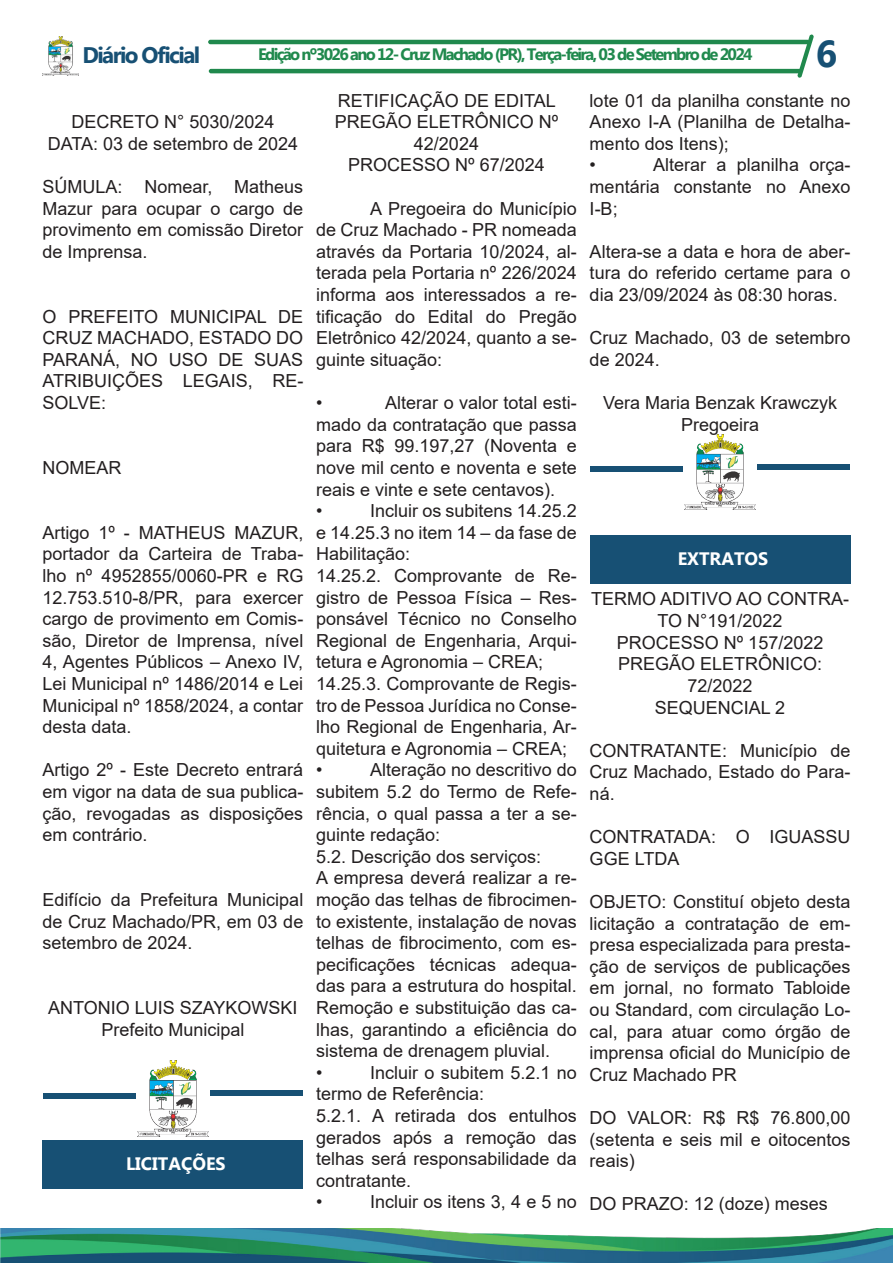
<style>
.page{position:relative;width:893px;height:1263px;background:#fff}
.page>*{position:absolute;margin:0;border:0;box-sizing:border-box;transform-origin:0 0}
.t1{font:700 37.5px "Myanmar Text";color:#175074}
.t2{font:700 22.5px "Myanmar Text";letter-spacing:-.07em;color:#175074}
.t3{font:18px/21.6px "Arial";color:#231f20;text-align:justify}
.t4{font:700 18px "Myanmar Text";color:#fff}
.t5{font:700 16.5px "Myanmar Text";letter-spacing:-.1em;color:#20894d}
</style>
<div class="page">
<hr style="left:208px;top:40px;width:602px;height:4px;background:#20894d;border-radius:2px">
<hr style="left:209px;top:69px;width:593px;height:4px;background:#20894d;border-radius:2px">
<img style="left:43px;top:37px;width:36px;height:38px">
<svg style="left:797px;top:34px;width:17px;height:44px"></svg>
<img style="left:0;top:1229px;width:893px;height:34px">
<svg style="left:43px;top:1093px;width:92px;height:5px"></svg>
<img style="left:138px;top:1061px;width:70px;height:75px">
<svg style="left:210px;top:1090px;width:93px;height:6px"></svg>
<div style="left:43px;top:1140px;width:260px;height:49px;background:#175074"></div>
<svg style="left:590px;top:467px;width:93px;height:5px"></svg>
<img style="left:685px;top:434px;width:70px;height:76px">
<svg style="left:757px;top:464px;width:93px;height:5px"></svg>
<div style="left:590px;top:535px;width:260px;height:49px;background:#175074"></div>
<p class="t2" style="left:82px;top:42px;width:119px">Diário Oficial</p>
<p class="t5" style="left:258px;top:45px;width:496px">Edição nº3026 ano 12- Cruz Machado (PR), Terça-feira, 03 de Setembro de 2024</p>
<p class="t1" style="left:816px;top:32px;width:23px">6</p>
<p class="t3" style="left:71px;top:111px;width:204px">DECRETO N° 5030/2024</p>
<p class="t3" style="left:48px;top:133px;width:252px">DATA: 03 de setembro de 2024</p>
<p class="t3" style="left:43px;top:176px;width:262px">SÚMULA: Nomear, Matheus Mazur para ocupar o cargo de provimento em comissão Diretor de Imprensa.</p>
<p class="t3" style="left:43px;top:305px;width:262px">O PREFEITO MUNICIPAL DE CRUZ MACHADO, ESTADO DO PARANÁ, NO USO DE SUAS ATRIBUIÇÕES LEGAIS, RE-SOLVE:</p>
<p class="t3" style="left:43px;top:457px;width:81px">NOMEAR</p>
<p class="t3" style="left:43px;top:521px;width:262px">Artigo 1º - MATHEUS MAZUR, portador da Carteira de Traba&shy;lho nº 4952855/0060-PR e RG 12.753.510-8/PR, para exercer cargo de provimento em Comis&shy;são, Diretor de Imprensa, nível 4, Agentes Públicos – Anexo IV, Lei Municipal nº 1486/2014 e Lei Municipal nº 1858/2024, a contar desta data.</p>
<p class="t3" style="left:43px;top:759px;width:262px">Artigo 2º - Este Decreto entrará em vigor na data de sua publica&shy;ção, revogadas as disposições em contrário.</p>
<p class="t3" style="left:43px;top:889px;width:262px">Edifício da Prefeitura Municipal de Cruz Machado/PR, em 03 de setembro de 2024.</p>
<p class="t3" style="left:48px;top:997px;width:251px;text-align:center">ANTONIO LUIS SZAYKOWSKI<br>Prefeito Municipal</p>
<p class="t4" style="left:126px;top:1153px;width:101px">LICITAÇÕES</p>
<p class="t3" style="left:338px;top:89px;width:219px">RETIFICAÇÃO DE EDITAL</p>
<p class="t3" style="left:335px;top:111px;width:225px;text-align:center">PREGÃO ELETRÔNICO Nº<br>42/2024</p>
<p class="t3" style="left:348px;top:154px;width:198px">PROCESSO Nº 67/2024</p>
<p class="t3" style="left:316px;top:197px;width:262px;text-indent:54px">A Pregoeira do Município de Cruz Machado - PR nomeada através da Portaria 10/2024, al&shy;terada pela Portaria nº 226/2024 informa aos interessados a re&shy;tificação do Edital do Pregão Eletrônico 42/2024, quanto a se&shy;guinte situação:</p>
<p class="t3" style="left:316px;top:392px;width:8px">•</p>
<p class="t3" style="left:316px;top:392px;width:262px;text-indent:69px">Alterar o valor total esti&shy;mado da contratação que passa para R$ 99.197,27 (Noventa e nove mil cento e noventa e sete reais e vinte e sete centavos).</p>
<p class="t3" style="left:316px;top:500px;width:8px">•</p>
<p class="t3" style="left:316px;top:500px;width:262px;text-indent:54px">Incluir os subitens 14.25.2 e 14.25.3 no item 14 – da fase de Habilitação:</p>
<p class="t3" style="left:316px;top:565px;width:262px">14.25.2. Comprovante de Re&shy;gistro de Pessoa Física – Res&shy;ponsável Técnico no Conselho Regional de Engenharia, Arqui&shy;tetura e Agronomia – CREA;</p>
<p class="t3" style="left:316px;top:673px;width:262px">14.25.3. Comprovante de Regis&shy;tro de Pessoa Jurídica no Conse&shy;lho Regional de Engenharia, Ar&shy;quitetura e Agronomia – CREA;</p>
<p class="t3" style="left:316px;top:759px;width:8px">•</p>
<p class="t3" style="left:316px;top:759px;width:262px;text-indent:54px">Alteração no descritivo do subitem 5.2 do Termo de Refe&shy;rência, o qual passa a ter a se&shy;guinte redação:</p>
<p class="t3" style="left:316px;top:845px;width:227px">5.2. Descrição dos serviços:</p>
<p class="t3" style="left:316px;top:867px;width:262px">A empresa deverá realizar a re&shy;moção das telhas de fibrocimen&shy;to existente, instalação de novas telhas de fibrocimento, com es&shy;pecificações técnicas adequa&shy;das para a estrutura do hospital.<br>Remoção e substituição das ca&shy;lhas, garantindo a eficiência do sistema de drenagem pluvial.</p>
<p class="t3" style="left:316px;top:1061px;width:8px">•</p>
<p class="t3" style="left:316px;top:1061px;width:262px;text-indent:54px">Incluir o subitem 5.2.1 no termo de Referência:</p>
<p class="t3" style="left:316px;top:1105px;width:262px">5.2.1. A retirada dos entulhos gerados após a remoção das telhas será responsabilidade da contratante.</p>
<p class="t3" style="left:316px;top:1191px;width:8px">•</p>
<p class="t3" style="left:370px;top:1191px;width:208px">Incluir os itens 3, 4 e 5 no</p>
<p class="t3" style="left:590px;top:89px;width:262px">lote 01 da planilha constante no Anexo I-A (Planilha de Detalha&shy;mento dos Itens);</p>
<p class="t3" style="left:590px;top:154px;width:8px">•</p>
<p class="t3" style="left:590px;top:154px;width:262px;text-indent:63px">Alterar a planilha orça&shy;mentária constante no Anexo I-B;</p>
<p class="t3" style="left:590px;top:241px;width:262px">Altera-se a data e hora de aber&shy;tura do referido certame para o dia 23/09/2024 às 08:30 horas.</p>
<p class="t3" style="left:590px;top:327px;width:262px">Cruz Machado, 03 de setembro de 2024.</p>
<p class="t3" style="left:603px;top:392px;width:236px">Vera Maria Benzak Krawczyk</p>
<p class="t3" style="left:681px;top:413px;width:80px">Pregoeira</p>
<p class="t4" style="left:678px;top:548px;width:92px">EXTRATOS</p>
<p class="t3" style="left:591px;top:588px;width:260px;text-align:center">TERMO ADITIVO AO CONTRA-<br>TO N°191/2022</p>
<p class="t3" style="left:617px;top:631px;width:208px">PROCESSO Nº 157/2022</p>
<p class="t3" style="left:618px;top:653px;width:206px;text-align:center">PREGÃO ELETRÔNICO:<br>72/2022</p>
<p class="t3" style="left:655px;top:696px;width:132px">SEQUENCIAL 2</p>
<p class="t3" style="left:590px;top:739px;width:262px">CONTRATANTE: Município de Cruz Machado, Estado do Para&shy;ná.</p>
<p class="t3" style="left:590px;top:826px;width:262px">CONTRATADA: O IGUASSU<br>GGE LTDA</p>
<p class="t3" style="left:590px;top:891px;width:262px">OBJETO: Constituí objeto desta licitação a contratação de em&shy;presa especializada para presta&shy;ção de serviços de publicações em jornal, no formato Tabloide ou Standard, com circulação Lo&shy;cal, para atuar como órgão de imprensa oficial do Município de Cruz Machado PR</p>
<p class="t3" style="left:590px;top:1107px;width:262px">DO VALOR: R$ R$ 76.800,00 (setenta e seis mil e oitocentos reais)</p>
<p class="t3" style="left:590px;top:1193px;width:240px">DO PRAZO: 12 (doze) meses</p>
</div>
